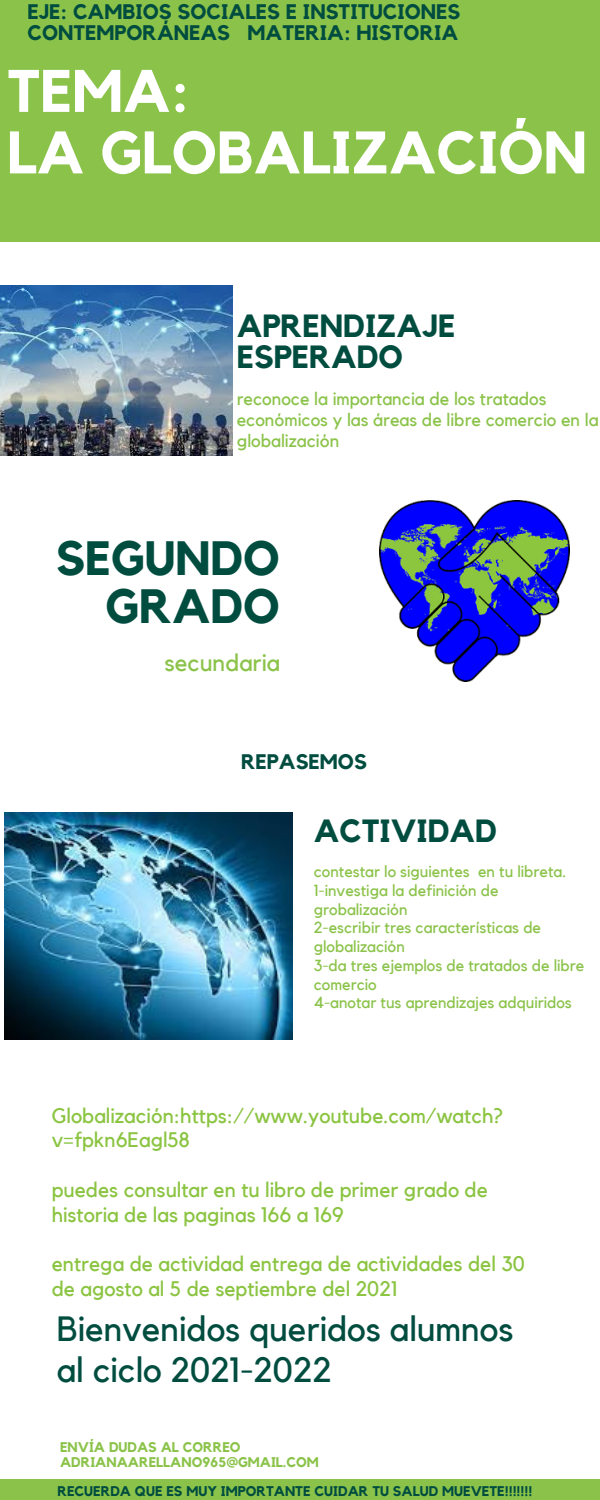
<style>
.page{position:relative;width:600px;height:1500px;background:#fff}
.page>*{position:absolute;margin:0;border:0;box-sizing:border-box;transform-origin:0 0}
.t1{font:700 59.2px "Kollektif";color:#fff}
.t2{font:700 48px/48px "Kollektif";color:#004d40;text-align:right}
.t3{font:35px/41.2px "Kollektif";color:#004d40}
.t4{font:700 32px/31.5px "Kollektif";color:#004d40}
.t5{font:24px "Kollektif";color:#8bc34a}
.t6{font:21px/24.8px "Kollektif";color:#8bc441}
.t7{font:700 21px/21px "Kollektif";color:#004d40}
.t8{font:18px/21px "Kollektif";color:#8bc34a}
.t9{font:16px/18.8px "Kollektif";color:#8bc34a}
.t10{font:700 14px "Kollektif";color:#004d40}
.t11{font:700 14px/14.2px "Kollektif";color:#8bc34a}
</style>
<div class="page">
<div style="left:0;top:0;width:600px;height:242px;background:#8bc34a"></div>
<svg style="left:57px;top:455px;width:74px;height:1px"></svg>
<div style="left:0;top:1479px;width:600px;height:21px;background:#8bc34a"></div>
<img style="left:0;top:286px;width:233px;height:169px">
<img style="left:379px;top:501px;width:190px;height:180px">
<img style="left:4px;top:813px;width:289px;height:226px">
<p class="t7" style="left:28px;top:2px;width:435px">EJE: CAMBIOS SOCIALES E INSTITUCIONES<br>CONTEMPORÁNEAS MATERIA: HISTORIA</p>
<p class="t1" style="left:7px;top:64px;width:183px">TEMA:</p>
<p class="t1" style="left:7px;top:126px;width:581px">LA GLOBALIZACIÓN</p>
<p class="t4" style="left:237px;top:311px;width:220px">APRENDIZAJE<br>ESPERADO</p>
<p class="t8" style="left:237px;top:389px;width:363px">reconoce la importancia de los tratados económicos y las áreas de libre comercio en la globalización</p>
<p class="t2" style="left:56px;top:536px;width:226px">SEGUNDO<br>GRADO</p>
<p class="t5" style="left:165px;top:651px;width:117px">secundaria</p>
<p class="t7" style="left:241px;top:752px;width:127px">REPASEMOS</p>
<p class="t4" style="left:314px;top:816px;width:185px">ACTIVIDAD</p>
<p class="t9" style="left:314px;top:863px;width:254px">contestar lo siguientes en tu libreta.</p>
<p class="t9" style="left:314px;top:882px;width:186px">1-investiga la definición de grobalización</p>
<p class="t9" style="left:314px;top:919px;width:229px">2-escribir tres características de globalización</p>
<p class="t9" style="left:314px;top:957px;width:272px">3-da tres ejemplos de tratados de libre comercio</p>
<p class="t9" style="left:314px;top:994px;width:259px">4-anotar tus aprendizajes adquiridos</p>
<p class="t6" style="left:52px;top:1104px;width:453px">Globalización:https://www.youtube.com/watch? v=fpkn6Eagl58</p>
<p class="t6" style="left:52px;top:1178px;width:438px">puedes consultar en tu libro de primer grado de historia de las paginas 166 a 169</p>
<p class="t6" style="left:52px;top:1252px;width:475px">entrega de actividad entrega de actividades del 30 de agosto al 5 de septiembre del 2021</p>
<p class="t3" style="left:57px;top:1310px;width:458px">Bienvenidos queridos alumnos al ciclo 2021-2022</p>
<p class="t11" style="left:60px;top:1441px;width:260px">ENVÍA DUDAS AL CORREO<br>ADRIANAARELLANO965@GMAIL.COM</p>
<p class="t10" style="left:57px;top:1485px;width:476px">RECUERDA QUE ES MUY IMPORTANTE CUIDAR TU SALUD MUEVETE!!!!!!!</p>
</div>
